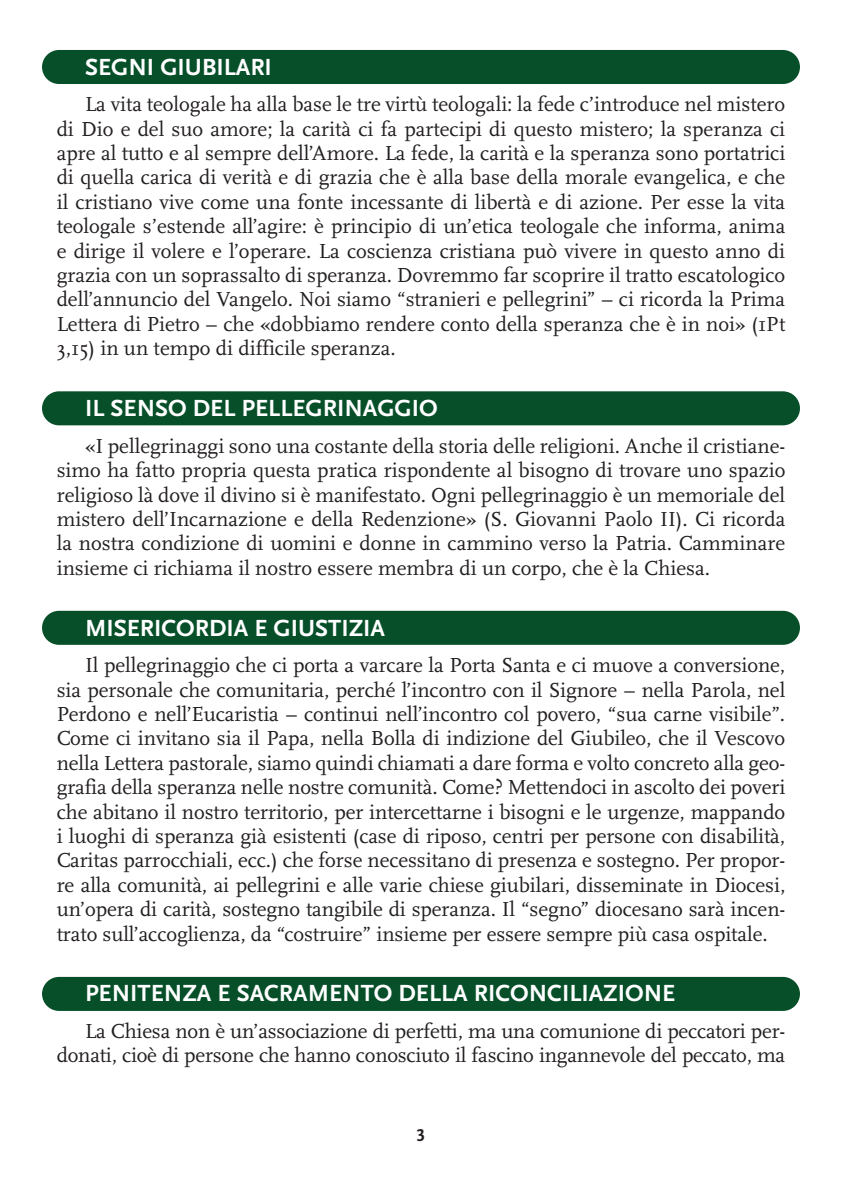
<style>
.page{position:relative;width:842px;height:1191px;background:#fff}
.page>*{position:absolute;margin:0;border:0;box-sizing:border-box;transform-origin:0 0}
.t1{font:24.4px "Scala Sans Bold LF";color:#fff}
.t2{font:21.2px/24.4px "Scala";letter-spacing:-.005em;color:#231f20;text-align:justify}
.t3{font:18px "Scala Sans Bold LF";color:#231f20}
</style>
<div class="page">
<div style="left:42px;top:50px;width:758px;height:34px;background:#064f29;border-radius:17px"></div>
<div style="left:42px;top:391px;width:758px;height:34px;background:#064f29;border-radius:17px"></div>
<div style="left:42px;top:611px;width:758px;height:34px;background:#064f29;border-radius:17px"></div>
<div style="left:42px;top:977px;width:758px;height:34px;background:#064f29;border-radius:17px"></div>
<p class="t1" style="left:85px;top:54px;width:188px">SEGNI GIUBILARI</p>
<p class="t2" style="left:57px;top:93px;width:730px;text-indent:28px">La vita teologale ha alla base le tre virtù teologali: la fede c’introduce nel mistero di Dio e del suo amore; la carità ci fa partecipi di questo mistero; la speranza ci apre al tutto e al sempre dell’Amore. La fede, la carità e la speranza sono portatrici di quella carica di verità e di grazia che è alla base della morale evangelica, e che il cristiano vive come una fonte incessante di libertà e di azione. Per esse la vita teologale s’estende all’agire: è principio di un’etica teologale che informa, anima e dirige il volere e l’operare. La coscienza cristiana può vivere in questo anno di grazia con un soprassalto di speranza. Dovremmo far scoprire il tratto escatologico dell’annuncio del Vangelo. Noi siamo “stranieri e pellegrini” – ci ricorda la Prima Lettera di Pietro – che «dobbiamo rendere conto della speranza che è in noi» (1Pt 3,15) in un tempo di difficile speranza.</p>
<p class="t1" style="left:85px;top:395px;width:354px">IL SENSO DEL PELLEGRINAGGIO</p>
<p class="t2" style="left:57px;top:434px;width:730px;text-indent:28px">«I pellegrinaggi sono una costante della storia delle religioni. Anche il cristiane&shy;simo ha fatto propria questa pratica rispondente al bisogno di trovare uno spazio religioso là dove il divino si è manifestato. Ogni pellegrinaggio è un memoriale del mistero dell’Incarnazione e della Redenzione» (S. Giovanni Paolo II). Ci ricorda la nostra condizione di uomini e donne in cammino verso la Patria. Camminare insieme ci richiama il nostro essere membra di un corpo, che è la Chiesa.</p>
<p class="t1" style="left:85px;top:614px;width:301px">MISERICORDIA E GIUSTIZIA</p>
<p class="t2" style="left:57px;top:653px;width:730px;text-indent:28px">Il pellegrinaggio che ci porta a varcare la Porta Santa e ci muove a conversione, sia personale che comunitaria, perché l’incontro con il Signore – nella Parola, nel Perdono e nell’Eucaristia – continui nell’incontro col povero, “sua carne visibile”.<br>Come ci invitano sia il Papa, nella Bolla di indizione del Giubileo, che il Vescovo nella Lettera pastorale, siamo quindi chiamati a dare forma e volto concreto alla geo&shy;grafia della speranza nelle nostre comunità. Come? Mettendoci in ascolto dei poveri che abitano il nostro territorio, per intercettarne i bisogni e le urgenze, mappando i luoghi di speranza già esistenti (case di riposo, centri per persone con disabilità, Caritas parrocchiali, ecc.) che forse necessitano di presenza e sostegno. Per propor&shy;re alla comunità, ai pellegrini e alle varie chiese giubilari, disseminate in Diocesi, un’opera di carità, sostegno tangibile di speranza. Il “segno” diocesano sarà incen&shy;trato sull’accoglienza, da “costruire” insieme per essere sempre più casa ospitale.</p>
<p class="t1" style="left:85px;top:980px;width:592px">PENITENZA E SACRAMENTO DELLA RICONCILIAZIONE</p>
<p class="t2" style="left:57px;top:1019px;width:730px;text-align:right">La Chiesa non è un’associazione di perfetti, ma una comunione di peccatori per&shy;donati, cioè di persone che hanno conosciuto il fascino ingannevole del peccato, ma</p>
<p class="t3" style="left:416px;top:1125px;width:10px">3</p>
</div>
